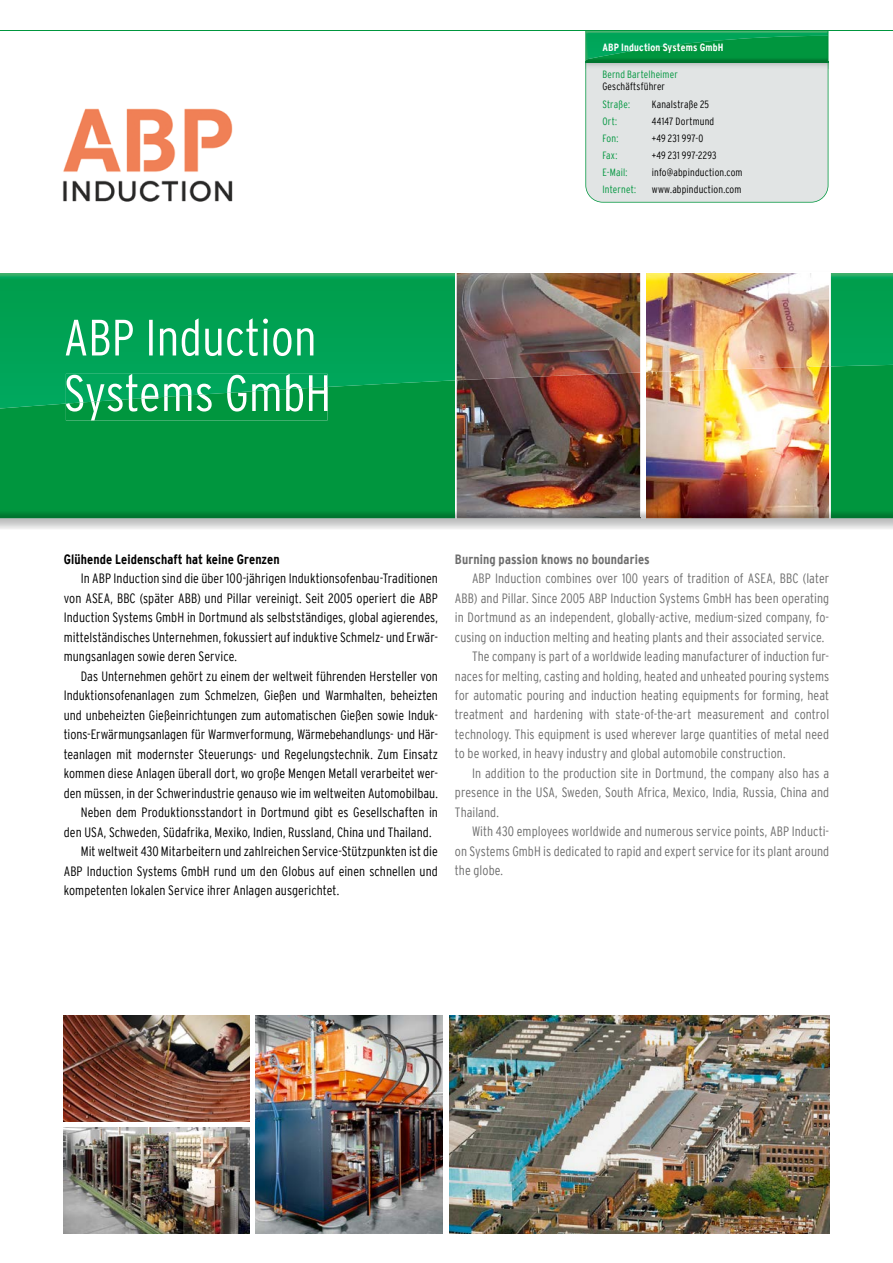
<style>
.page{position:relative;width:893px;height:1263px;background:#fff}
.page>*{position:absolute;margin:0;border:0;box-sizing:border-box;transform-origin:0 0}
.t1{font:300 condensed 51px "Interstate";color:#fff}
.t2{font:300 condensed 13.5px/19.5px "Interstate";color:#000;text-align:justify}
.t3{font:300 condensed 13.5px "Interstate";letter-spacing:.005em;color:#6e6e6e}
.t4{font:700 condensed 13.5px "Interstate";letter-spacing:.005em;color:#000}
.t5{font:700 condensed 13.5px "Interstate";letter-spacing:.005em;color:#6e6e6e}
.t6{font:300 condensed 10.5px "Interstate";letter-spacing:.015em;color:#000}
.t7{font:300 condensed 10.5px "Interstate";letter-spacing:.015em;color:#00963e}
.t8{font:700 condensed 10.5px "Interstate";letter-spacing:.015em;color:#fff}
</style>
<div class="page">
<svg style="left:585px;top:31px;width:243px;height:172px;background:#b6d5c5"></svg>
<hr style="left:0;top:30px;width:893px;height:1px;background:#00963e">
<img style="left:831px;top:273px;width:62px;height:245px">
<div style="left:0;top:408px;width:456px;height:110px;background:#00963e"></div>
<div style="left:66px;top:408px;width:261px;height:12px;background:#00963e"></div>
<img style="left:640px;top:273px;width:6px;height:244px">
<img style="left:456px;top:380px;width:184px;height:138px">
<img style="left:646px;top:366px;width:185px;height:152px">
<img style="left:0;top:518px;width:893px;height:1px">
<img style="left:63px;top:108px;width:170px;height:94px">
<img style="left:449px;top:1015px;width:380px;height:218px">
<img style="left:64px;top:1127px;width:186px;height:106px">
<img style="left:64px;top:1015px;width:186px;height:106px">
<img style="left:255px;top:1015px;width:188px;height:218px">
<img style="left:0;top:273px;width:455px;height:135px">
<img style="left:456px;top:273px;width:184px;height:107px">
<img style="left:646px;top:273px;width:183px;height:99px">
<img style="left:829px;top:273px;width:2px;height:93px">
<img style="left:66px;top:318px;width:247px;height:38px">
<img style="left:66px;top:374px;width:261px;height:30px">
<p class="t8" style="left:602px;top:42px;width:123px">ABP Induction Systems GmbH</p>
<p class="t7" style="left:602px;top:68px;width:77px">Bernd Bartelheimer</p>
<p class="t6" style="left:602px;top:80px;width:64px">Geschäftsführer</p>
<p class="t7" style="left:602px;top:98px;width:29px">Straße:</p>
<p class="t6" style="left:652px;top:98px;width:59px">Kanalstraße 25</p>
<p class="t7" style="left:602px;top:115px;width:16px">Ort:</p>
<p class="t6" style="left:652px;top:115px;width:64px">44147 Dortmund</p>
<p class="t7" style="left:602px;top:132px;width:17px">Fon:</p>
<p class="t6" style="left:652px;top:132px;width:53px">+49 231 997-0</p>
<p class="t7" style="left:602px;top:149px;width:16px">Fax:</p>
<p class="t6" style="left:652px;top:149px;width:66px">+49 231 997-2293</p>
<p class="t7" style="left:602px;top:166px;width:26px">E-Mail:</p>
<p class="t6" style="left:652px;top:166px;width:92px">info@abpinduction.com</p>
<p class="t7" style="left:602px;top:183px;width:35px">Internet:</p>
<p class="t6" style="left:652px;top:183px;width:91px">www.abpinduction.com</p>
<h1 class="t1" style="left:64px;top:364px;width:269px">Systems GmbH</h1>
<p class="t4" style="left:64px;top:551px;width:217px">Glühende Leidenschaft hat keine Grenzen</p>
<p class="t2" style="left:64px;top:568px;width:376px;text-indent:17px">In ABP Induction sind die über 100-jährigen Induktionsofenbau-Traditionen von ASEA, BBC (später ABB) und Pillar vereinigt. Seit 2005 operiert die ABP Induction Systems GmbH in Dortmund als selbstständiges, global agierendes, mittelständisches Unternehmen, fokussiert auf induktive Schmelz- und Erwär&shy;mungsanlagen sowie deren Service.</p>
<p class="t2" style="left:81px;top:666px;width:359px">Das Unternehmen gehört zu einem der weltweit führenden Hersteller von</p>
<p class="t2" style="left:64px;top:685px;width:376px">Induktionsofenanlagen zum Schmelzen, Gießen und Warmhalten, beheizten</p>
<p class="t2" style="left:64px;top:705px;width:376px">und unbeheizten Gießeinrichtungen zum automatischen Gießen sowie Induk-</p>
<p class="t2" style="left:64px;top:724px;width:376px">tions-Erwärmungsanlagen für Warmverformung, Wärmebehandlungs- und Här-</p>
<p class="t2" style="left:64px;top:744px;width:376px">teanlagen mit modernster Steuerungs- und Regelungstechnik. Zum Einsatz</p>
<p class="t2" style="left:64px;top:763px;width:376px">kommen diese Anlagen überall dort, wo große Mengen Metall verarbeitet wer-</p>
<p class="t2" style="left:64px;top:783px;width:376px">den müssen, in der Schwerindustrie genauso wie im weltweiten Automobilbau.</p>
<p class="t2" style="left:81px;top:802px;width:359px">Neben dem Produktionsstandort in Dortmund gibt es Gesellschaften in</p>
<p class="t2" style="left:64px;top:822px;width:369px">den USA, Schweden, Südafrika, Mexiko, Indien, Russland, China und Thailand.</p>
<p class="t2" style="left:81px;top:841px;width:359px">Mit weltweit 430 Mitarbeitern und zahlreichen Service-Stützpunkten ist die</p>
<p class="t2" style="left:64px;top:861px;width:376px">ABP Induction Systems GmbH rund um den Globus auf einen schnellen und</p>
<p class="t2" style="left:64px;top:880px;width:277px">kompetenten lokalen Service ihrer Anlagen ausgerichtet.</p>
<p class="t5" style="left:455px;top:551px;width:196px">Burning passion knows no boundaries</p>
<p class="t3" style="left:472px;top:571px;width:359px">ABP Induction combines over 100 years of tradition of ASEA, BBC (later</p>
<p class="t3" style="left:455px;top:590px;width:376px">ABB) and Pillar. Since 2005 ABP Induction Systems GmbH has been operating</p>
<p class="t3" style="left:455px;top:610px;width:376px">in Dortmund as an independent, globally-active, medium-sized company, fo-</p>
<p class="t3" style="left:455px;top:629px;width:371px">cusing on induction melting and heating plants and their associated service.</p>
<p class="t3" style="left:472px;top:649px;width:359px">The company is part of a worldwide leading manufacturer of induction fur-</p>
<p class="t3" style="left:455px;top:668px;width:376px">naces for melting, casting and holding, heated and unheated pouring systems</p>
<p class="t3" style="left:455px;top:688px;width:376px">for automatic pouring and induction heating equipments for forming, heat</p>
<p class="t3" style="left:455px;top:707px;width:376px">treatment and hardening with state-of-the-art measurement and control</p>
<p class="t3" style="left:455px;top:727px;width:376px">technology. This equipment is used wherever large quantities of metal need</p>
<p class="t3" style="left:455px;top:746px;width:332px">to be worked, in heavy industry and global automobile construction.</p>
<p class="t3" style="left:472px;top:766px;width:359px">In addition to the production site in Dortmund, the company also has a</p>
<p class="t3" style="left:455px;top:785px;width:376px">presence in the USA, Sweden, South Africa, Mexico, India, Russia, China and</p>
<p class="t3" style="left:455px;top:805px;width:45px">Thailand.</p>
<p class="t3" style="left:472px;top:824px;width:359px">With 430 employees worldwide and numerous service points, ABP Inducti-</p>
<p class="t3" style="left:455px;top:844px;width:376px">on Systems GmbH is dedicated to rapid and expert service for its plant around</p>
<p class="t3" style="left:455px;top:863px;width:50px">the globe.</p>
</div>
